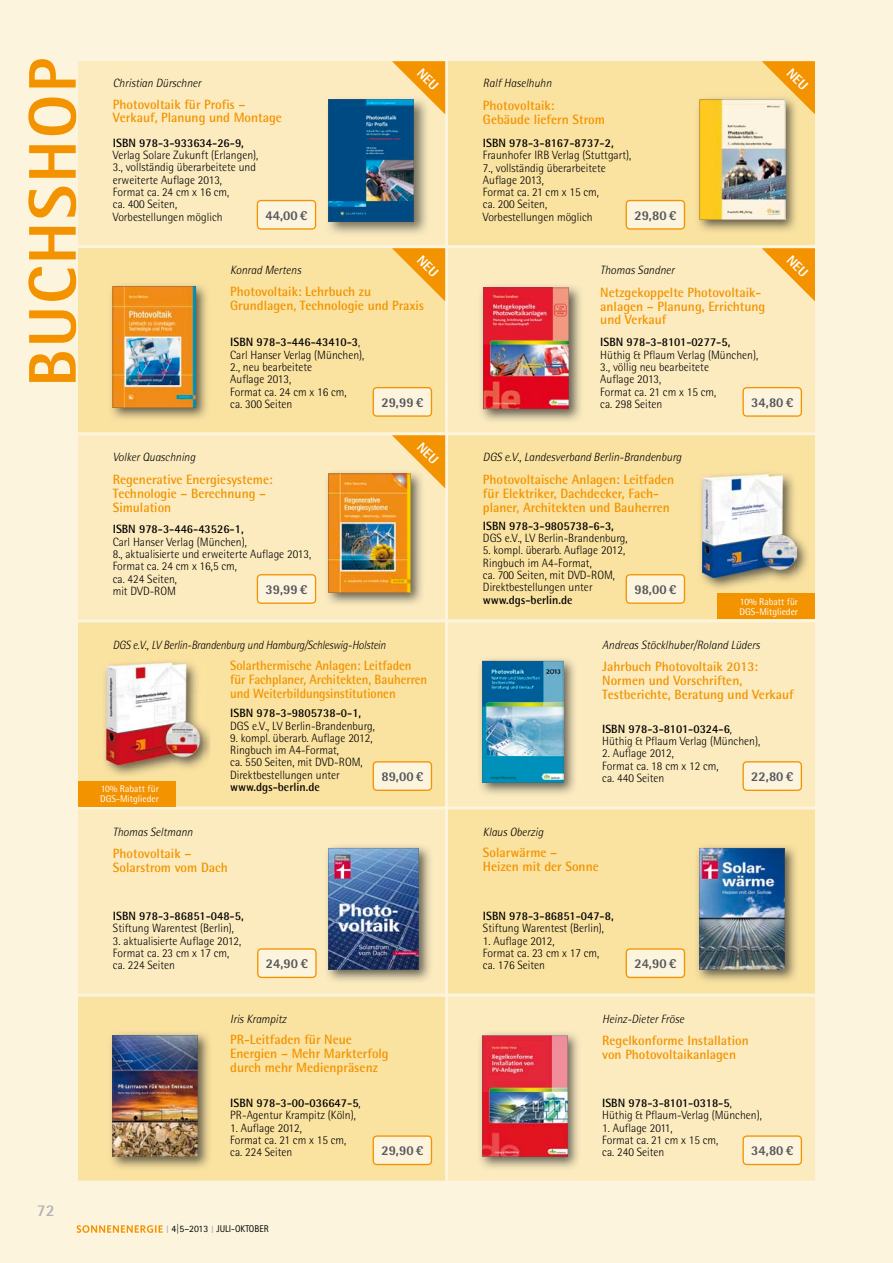
<style>
.page{position:relative;width:893px;height:1263px;background:#fcf4dd}
.page>*{position:absolute;margin:0;border:0;box-sizing:border-box;transform-origin:0 0}
.t1{font:800 67.5px "Rotis Sans Serif Std";letter-spacing:.03em;color:#f39300}
.t2{font:700 16.5px "Rotis Semi Sans Std";color:#b0b2b5}
.t3{font:700 13.5px/13.8px "Rotis Semi Sans Std";color:#f39300}
.t4{font:700 13.5px/13.8px "Rotis Semi Sans Std";color:#f39300;scale:.92 1}
.t5{font:800 13.5px "Rotis Semi Sans Std";color:#56575b}
.t6{font:300 12px/12.3px "Rotis Semi Sans Std";color:#000}
.t7{font:700 12px "Rotis Semi Sans Std";color:#000}
.t8{font:italic 300 12px "Rotis Semi Sans Std";color:#000}
.t9{font:italic 300 12px "Rotis Semi Sans Std";color:#000;scale:.92 1}
.t10{font:9.75px/10.5px "Rotis Semi Sans Std";color:#fff}
.t11{font:9.75px "Rotis Sans Serif Std";color:#000}
.s1{font-weight:700}
.s2{font-size:10.8px;color:#b0b2b5}
</style>
<div class="page">
<svg style="left:77px;top:1225px;width:86px;height:8px"></svg>
<div style="left:78px;top:435px;width:368px;height:185px;background:#fbebbf"></div>
<img style="left:324px;top:469px;width:101px;height:137px">
<div style="left:78px;top:248px;width:368px;height:185px;background:#fae2a0"></div>
<img style="left:108px;top:282px;width:102px;height:140px">
<img style="left:113px;top:287px;width:83px;height:121px">
<div style="left:448px;top:809px;width:367px;height:185px;background:#fae2a0"></div>
<img style="left:695px;top:843px;width:103px;height:140px">
<img style="left:699px;top:848px;width:85px;height:121px">
<div style="left:78px;top:622px;width:367px;height:185px;background:#fae2a0"></div>
<div style="left:78px;top:781px;width:98px;height:25px;background:#f39300"></div>
<img style="left:99px;top:659px;width:111px;height:118px">
<img style="left:103px;top:659px;width:103px;height:107px">
<div style="left:448px;top:622px;width:367px;height:185px;background:#fbebbf"></div>
<svg style="left:742px;top:761px;width:60px;height:30px"></svg>
<img style="left:477px;top:656px;width:100px;height:140px">
<img style="left:482px;top:661px;width:81px;height:121px">
<div style="left:78px;top:809px;width:367px;height:185px;background:#fbebbf"></div>
<svg style="left:257px;top:948px;width:60px;height:30px"></svg>
<img style="left:324px;top:843px;width:108px;height:140px">
<img style="left:329px;top:848px;width:90px;height:122px">
<div style="left:78px;top:996px;width:367px;height:185px;background:#fae2a0"></div>
<img style="left:108px;top:1030px;width:104px;height:141px">
<img style="left:113px;top:1035px;width:85px;height:122px">
<div style="left:448px;top:996px;width:367px;height:185px;background:#fbebbf"></div>
<svg style="left:742px;top:1135px;width:60px;height:30px"></svg>
<img style="left:477px;top:1030px;width:104px;height:140px">
<img style="left:482px;top:1035px;width:85px;height:122px">
<div style="left:448px;top:435px;width:367px;height:185px;background:#fae2a0"></div>
<img style="left:698px;top:470px;width:113px;height:121px">
<img style="left:703px;top:475px;width:94px;height:103px">
<div style="left:717px;top:594px;width:98px;height:25px;background:#f39300"></div>
<div style="left:78px;top:61px;width:368px;height:184px;background:#fbebbf"></div>
<img style="left:326px;top:97px;width:103px;height:140px">
<svg style="left:257px;top:200px;width:59px;height:30px"></svg>
<div style="left:448px;top:248px;width:367px;height:184px;background:#fbebbf"></div>
<svg style="left:742px;top:387px;width:60px;height:30px"></svg>
<img style="left:478px;top:283px;width:105px;height:140px">
<img style="left:483px;top:288px;width:86px;height:121px">
<svg style="left:257px;top:574px;width:59px;height:30px"></svg>
<svg style="left:373px;top:387px;width:59px;height:30px"></svg>
<svg style="left:626px;top:948px;width:59px;height:30px"></svg>
<svg style="left:373px;top:761px;width:59px;height:30px"></svg>
<svg style="left:373px;top:1135px;width:59px;height:30px"></svg>
<svg style="left:626px;top:574px;width:59px;height:30px"></svg>
<div style="left:448px;top:61px;width:367px;height:184px;background:#fae2a0"></div>
<img style="left:695px;top:95px;width:104px;height:139px">
<svg style="left:626px;top:200px;width:59px;height:30px"></svg>
<img style="left:700px;top:61px;width:115px;height:159px">
<svg style="left:392px;top:248px;width:53px;height:53px"></svg>
<img style="left:329px;top:61px;width:116px;height:160px">
<svg style="left:762px;top:248px;width:53px;height:53px"></svg>
<img style="left:329px;top:435px;width:116px;height:157px">
<h1 class="t1" style="left:10px;top:387px;width:330px;rotate:-90deg">BUCHSHOP</h1>
<h2 class="t2" style="left:37px;top:1200px;width:19px">72</h2>
<p class="t8" style="left:113px;top:76px;width:90px">Christian Dürschner</p>
<p class="t3" style="left:113px;top:97px;width:171px">Photovoltaik für Profis –<br>Verkauf, Planung und Montage</p>
<p class="t7" style="left:113px;top:135px;width:132px">ISBn 978-3-933634-26-9,</p>
<p class="t6" style="left:113px;top:149px;width:147px">Verlag Solare Zukunft (Erlangen),<br>3., vollständig überarbeitete und erweiterte Auflage 2013,<br>Format ca. 24 cm x 16 cm,<br>ca. 400 Seiten,<br>Vorbestellungen möglich</p>
<p class="t5" style="left:265px;top:206px;width:43px">44,00 €</p>
<p class="t8" style="left:230px;top:263px;width:72px">Konrad Mertens</p>
<p class="t3" style="left:230px;top:284px;width:195px">Photovoltaik: Lehrbuch zu<br>Grundlagen, Technologie und Praxis</p>
<p class="t6" style="left:230px;top:336px;width:136px"><span class="s1">ISBn 978-3-446-43410-3</span>,<br>Carl Hanser Verlag (München),<br>2., neu bearbeitete<br>Auflage 2013,<br>Format ca. 24 cm x 16 cm,<br>ca. 300 Seiten</p>
<p class="t5" style="left:381px;top:393px;width:43px">29,99 €</p>
<p class="t8" style="left:113px;top:450px;width:84px">Volker Quaschning</p>
<p class="t3" style="left:113px;top:472px;width:162px">regenerative Energiesysteme:<br>Technologie – Berechnung –<br>Simulation</p>
<p class="t7" style="left:113px;top:522px;width:132px">ISBn 978-3-446-43526-1,</p>
<p class="t6" style="left:113px;top:535px;width:200px">Carl Hanser Verlag (München),<br>8., aktualisierte und erweiterte Auflage 2013,<br>Format ca. 24 cm x 16,5 cm,<br>ca. 424 Seiten,<br>mit DVD-ROM</p>
<p class="t5" style="left:265px;top:581px;width:43px">39,99 €</p>
<p class="t9" style="left:113px;top:637px;width:298px">DGS e.V., LV Berlin-Brandenburg und Hamburg/Schleswig-Holstein</p>
<p class="t4" style="left:230px;top:658px;width:215px">Solarthermische Anlagen: Leitfaden für Fachplaner, Architekten, Bauherren und Weiterbildungsinstitutionen</p>
<p class="t7" style="left:230px;top:706px;width:132px">ISBn 978-3-9805738-0-1,</p>
<p class="t6" style="left:230px;top:719px;width:146px">DGS e.V., LV Berlin-Brandenburg,</p>
<p class="t6" style="left:230px;top:732px;width:144px">9. kompl. überarb. Auflage 2012,<br>Ringbuch im A4-Format,<br>ca. 550 Seiten, mit DVD-ROM,<br>Direktbestellungen unter</p>
<p class="t10" style="left:101px;top:783px;width:60px">10% rabatt für</p>
<p class="t7" style="left:230px;top:779px;width:91px">www.dgs-berlin.de</p>
<p class="t10" style="left:100px;top:794px;width:60px">DGS-Mitglieder</p>
<p class="t5" style="left:381px;top:768px;width:43px">89,00 €</p>
<p class="t8" style="left:113px;top:824px;width:81px">Thomas Seltmann</p>
<p class="t3" style="left:113px;top:847px;width:116px">Photovoltaik –<br>Solarstrom vom Dach</p>
<p class="t7" style="left:113px;top:908px;width:132px">ISBn 978-3-86851-048-5,</p>
<p class="t6" style="left:113px;top:922px;width:123px">Stiftung Warentest (Berlin),</p>
<p class="t6" style="left:113px;top:934px;width:130px">3. aktualisierte Auflage 2012,<br>Format ca. 23 cm x 17 cm, ca. 224 Seiten</p>
<p class="t5" style="left:266px;top:955px;width:43px">24,90 €</p>
<p class="t8" style="left:230px;top:1011px;width:58px">Iris Krampitz</p>
<p class="t3" style="left:230px;top:1032px;width:160px">Pr-Leitfaden für neue<br>Energien – Mehr Markterfolg durch mehr Medienpräsenz</p>
<p class="t6" style="left:230px;top:1097px;width:132px"><span class="s1">ISBn 978-3-00-036647-5</span>,<br>PR-Agentur Krampitz (Köln),</p>
<p class="t6" style="left:230px;top:1121px;width:118px">1. Auflage 2012,<br>Format ca. 21 cm x 15 cm, ca. 224 Seiten</p>
<p class="t5" style="left:381px;top:1142px;width:43px">29,90 €</p>
<p class="t11" style="left:166px;top:1223px;width:104px"><span class="s2">I</span> 4|5–2013 <span class="s2">I</span> JULI-OKTOBER</p>
<p class="t8" style="left:483px;top:76px;width:70px">Ralf Haselhuhn</p>
<p class="t3" style="left:483px;top:98px;width:123px">Photovoltaik:<br>Gebäude liefern Strom</p>
<p class="t7" style="left:483px;top:135px;width:132px">ISBn 978-3-8167-8737-2,</p>
<p class="t6" style="left:483px;top:149px;width:150px">Fraunhofer IRB Verlag (Stuttgart),<br>7., vollständig überarbeitete<br>Auflage 2013,<br>Format ca. 21 cm x 15 cm,<br>ca. 200 Seiten,<br>Vorbestellungen möglich</p>
<p class="t5" style="left:634px;top:206px;width:43px">29,80 €</p>
<p class="t8" style="left:600px;top:263px;width:76px">Thomas Sandner</p>
<p class="t3" style="left:600px;top:285px;width:167px">netzgekoppelte Photovoltaik&shy;anlagen – Planung, Errichtung und Verkauf</p>
<p class="t7" style="left:600px;top:335px;width:132px">ISBn 978-3-8101-0277-5,</p>
<p class="t6" style="left:600px;top:348px;width:159px">Hüthig &amp; Pflaum Verlag (München),<br>3., völlig neu bearbeitete<br>Auflage 2013,<br>Format ca. 21 cm x 15 cm,<br>ca. 298 Seiten</p>
<p class="t5" style="left:751px;top:393px;width:43px">34,80 €</p>
<p class="t8" style="left:483px;top:450px;width:200px">DGS e.V., Landesverband Berlin-Brandenburg</p>
<p class="t3" style="left:483px;top:472px;width:193px">Photovoltaische Anlagen: Leitfaden für Elektriker, Dachdecker, Fach&shy;planer, Architekten und Bauherren</p>
<p class="t7" style="left:483px;top:518px;width:132px">ISBn 978-3-9805738-6-3,</p>
<p class="t6" style="left:483px;top:532px;width:146px">DGS e.V., LV Berlin-Brandenburg,</p>
<p class="t6" style="left:483px;top:544px;width:144px">5. kompl. überarb. Auflage 2012,<br>Ringbuch im A4-Format,<br>ca. 700 Seiten, mit DVD-ROM,<br>Direktbestellungen unter</p>
<p class="t7" style="left:483px;top:592px;width:91px">www.dgs-berlin.de</p>
<p class="t10" style="left:739px;top:596px;width:60px">10% rabatt für<br>DGS-Mitglieder</p>
<p class="t5" style="left:634px;top:581px;width:43px">98,00 €</p>
<p class="t8" style="left:602px;top:637px;width:159px">Andreas Stöcklhuber/Roland Lüders</p>
<p class="t3" style="left:602px;top:659px;width:193px">Jahrbuch Photovoltaik 2013: normen und Vorschriften,<br>Testberichte, Beratung und Verkauf</p>
<p class="t6" style="left:602px;top:723px;width:159px"><span class="s1">ISBn 978-3-8101-0324-6</span>,<br>Hüthig &amp; Pflaum Verlag (München),</p>
<p class="t6" style="left:602px;top:747px;width:118px">2. Auflage 2012,<br>Format ca. 18 cm x 12 cm, ca. 440 Seiten</p>
<p class="t5" style="left:751px;top:768px;width:43px">22,80 €</p>
<p class="t8" style="left:483px;top:824px;width:62px">Klaus Oberzig</p>
<p class="t3" style="left:483px;top:845px;width:117px">Solarwärme –<br>Heizen mit der Sonne</p>
<p class="t7" style="left:483px;top:908px;width:132px">ISBn 978-3-86851-047-8,</p>
<p class="t6" style="left:483px;top:922px;width:123px">Stiftung Warentest (Berlin),</p>
<p class="t6" style="left:483px;top:934px;width:118px">1. Auflage 2012,<br>Format ca. 23 cm x 17 cm, ca. 176 Seiten</p>
<p class="t5" style="left:634px;top:955px;width:43px">24,90 €</p>
<p class="t8" style="left:602px;top:1011px;width:83px">Heinz-Dieter Fröse</p>
<p class="t3" style="left:602px;top:1034px;width:148px">regelkonforme Installation von Photovoltaikanlagen</p>
<p class="t6" style="left:602px;top:1097px;width:161px"><span class="s1">ISBn 978-3-8101-0318-5</span>,<br>Hüthig &amp; Pflaum-Verlag (München),</p>
<p class="t6" style="left:602px;top:1121px;width:118px">1. Auflage 2011,<br>Format ca. 21 cm x 15 cm, ca. 240 Seiten</p>
<p class="t5" style="left:751px;top:1142px;width:43px">34,80 €</p>
</div>
